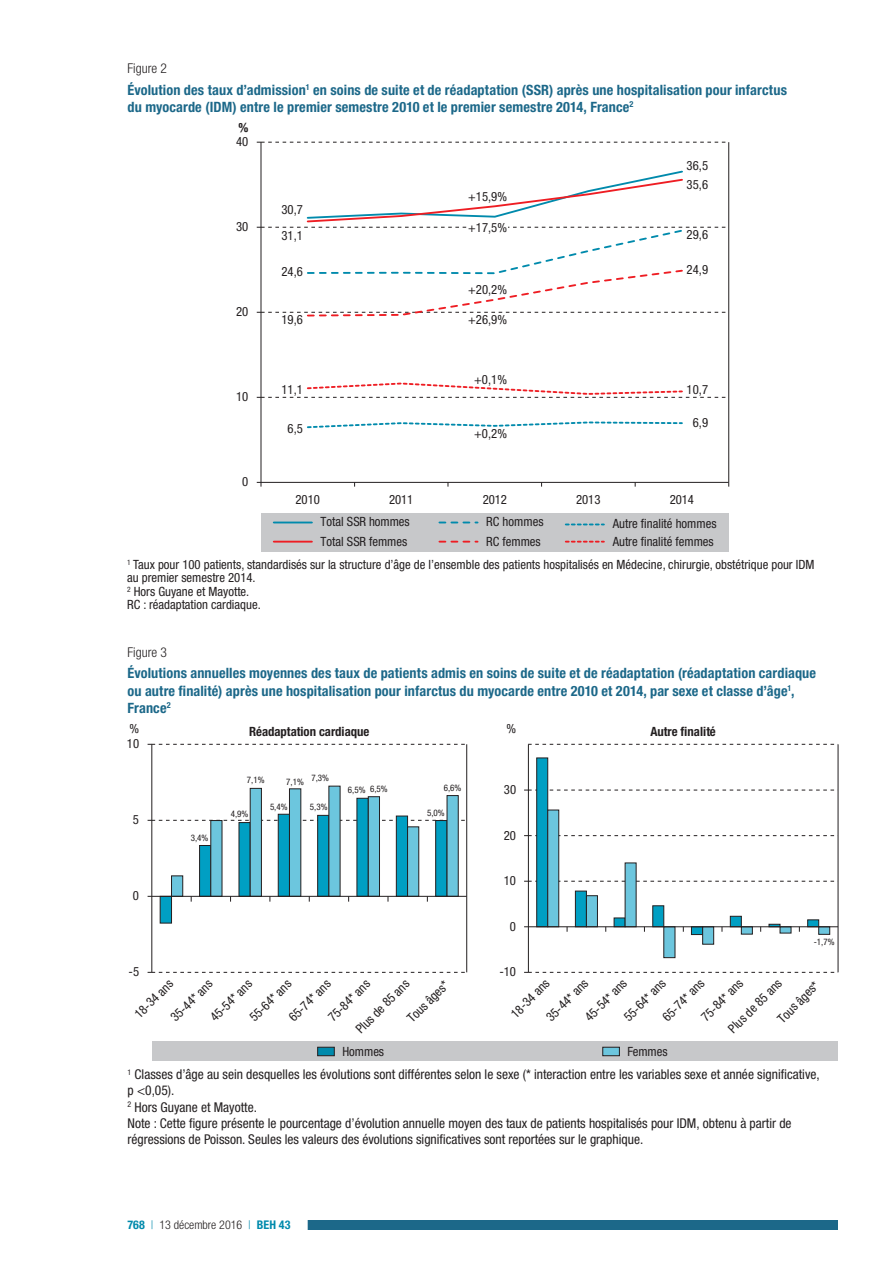
<style>
.page{position:relative;width:893px;height:1263px;background:#fff}
.page>*{position:absolute;margin:0;border:0;box-sizing:border-box;transform-origin:0 0}
.t1{font:700 condensed 14.25px/17.1px "Helvetica Neue LT Std";letter-spacing:.01em;color:#1c6889}
.t2{font:condensed 13.5px/16.2px "Helvetica Neue LT Std";color:#231f20}
.t3{font:300 condensed 13.5px "Helvetica Neue LT Std";color:#231f20}
.t4{font:condensed 12.75px/13.5px "Helvetica Neue LT Std";color:#231f20}
.t5{font:700 condensed 12.75px "Helvetica Neue LT Std";color:#231f20}
.t6{font:300 condensed 12px "Helvetica Neue LT Std";color:#231f20}
.t7{font:condensed 9px "Helvetica Neue LT Std";color:#231f20}
.s1{font-weight:700;color:#008aac}
.s2{color:#008aac}
</style>
<div class="page">
<div style="left:242px;top:1221px;width:596px;height:9px;background:#1c6889"></div>
<div style="left:110px;top:1219px;width:198px;height:12px;background:#fff"></div>
<hr style="left:261px;top:142px;width:1px;height:340px;background:#231f20">
<hr style="left:728px;top:142px;width:1px;height:340px;background:#231f20">
<svg style="left:257px;top:142px;width:472px;height:1px"></svg>
<svg style="left:257px;top:482px;width:5px;height:5px"></svg>
<hr style="left:261px;top:482px;width:468px;height:1px;background:#231f20">
<svg style="left:257px;top:169px;width:472px;height:148px"></svg>
<svg style="left:307px;top:421px;width:376px;height:8px"></svg>
<svg style="left:257px;top:382px;width:472px;height:16px"></svg>
<div style="left:261px;top:513px;width:468px;height:38px;background:#c7c8ca"></div>
<hr style="left:274px;top:522px;width:38px;height:1px;background:#008aac">
<hr style="left:274px;top:541px;width:38px;height:2px;background:#ee1d23">
<svg style="left:439px;top:522px;width:39px;height:1px"></svg>
<svg style="left:439px;top:541px;width:39px;height:2px"></svg>
<svg style="left:566px;top:523px;width:38px;height:2px"></svg>
<svg style="left:566px;top:541px;width:38px;height:2px"></svg>
<div style="left:468px;top:219px;width:40px;height:16px;background:#fff"></div>
<div style="left:152px;top:1042px;width:686px;height:19px;background:#c7c8ca"></div>
<div style="left:160px;top:896px;width:12px;height:27px;background:#009fc3;border:1px solid #231f20"></div>
<div style="left:199px;top:845px;width:12px;height:51px;background:#009fc3;border:1px solid #231f20"></div>
<div style="left:239px;top:822px;width:11px;height:74px;background:#009fc3"></div>
<div style="left:278px;top:814px;width:12px;height:82px;background:#009fc3;border:1px solid #231f20"></div>
<div style="left:317px;top:815px;width:12px;height:81px;background:#009fc3;border:1px solid #231f20"></div>
<div style="left:357px;top:798px;width:12px;height:98px;background:#009fc3"></div>
<div style="left:396px;top:816px;width:12px;height:80px;background:#009fc3;border:1px solid #231f20"></div>
<div style="left:171px;top:875px;width:12px;height:21px;background:#6cc6de;border:1px solid #231f20"></div>
<div style="left:211px;top:820px;width:11px;height:76px;background:#6cc6de"></div>
<div style="left:250px;top:788px;width:12px;height:108px;background:#6cc6de;border:1px solid #231f20"></div>
<div style="left:289px;top:788px;width:12px;height:108px;background:#6cc6de;border:1px solid #231f20"></div>
<div style="left:329px;top:786px;width:11px;height:110px;background:#6cc6de"></div>
<div style="left:368px;top:796px;width:12px;height:100px;background:#6cc6de;border:1px solid #231f20"></div>
<div style="left:407px;top:826px;width:12px;height:70px;background:#6cc6de;border:1px solid #231f20"></div>
<div style="left:435px;top:820px;width:12px;height:76px;background:#009fc3;border:1px solid #231f20"></div>
<div style="left:447px;top:795px;width:11px;height:101px;background:#6cc6de"></div>
<hr style="left:151px;top:744px;width:1px;height:228px;background:#231f20">
<hr style="left:466px;top:744px;width:1px;height:228px;background:#231f20">
<svg style="left:148px;top:744px;width:317px;height:1px"></svg>
<svg style="left:148px;top:820px;width:317px;height:1px"></svg>
<svg style="left:148px;top:972px;width:317px;height:1px"></svg>
<hr style="left:838px;top:744px;width:1px;height:228px;background:#231f20">
<svg style="left:529px;top:744px;width:309px;height:1px"></svg>
<svg style="left:536px;top:757px;width:283px;height:52px"></svg>
<svg style="left:524px;top:972px;width:314px;height:1px"></svg>
<svg style="left:524px;top:790px;width:314px;height:1px"></svg>
<hr style="left:528px;top:744px;width:1px;height:228px;background:#231f20">
<svg style="left:524px;top:809px;width:314px;height:149px"></svg>
<hr style="left:528px;top:926px;width:310px;height:1px;background:#231f20">
<hr style="left:152px;top:896px;width:315px;height:1px;background:#231f20">
<div style="left:317px;top:1047px;width:18px;height:9px;background:#008aac;border:1px solid #231f20"></div>
<div style="left:602px;top:1047px;width:18px;height:9px;background:#6cc6de;border:1px solid #231f20"></div>
<p class="t3" style="left:128px;top:61px;width:41px">Figure 2</p>
<p class="t1" style="left:128px;top:81px;width:661px">Évolution des taux d’admission<sup>1</sup> en soins de suite et de réadaptation (SSR) après une hospitalisation pour infarctus du myocarde (IDM) entre le premier semestre 2010 et le premier semestre 2014, France<sup>2</sup></p>
<p class="t5" style="left:238px;top:120px;width:11px">%</p>
<p class="t4" style="left:236px;top:135px;width:14px">40</p>
<p class="t4" style="left:236px;top:220px;width:14px">30</p>
<p class="t4" style="left:236px;top:305px;width:14px">20</p>
<p class="t4" style="left:236px;top:390px;width:14px">10</p>
<p class="t4" style="left:242px;top:475px;width:8px">0</p>
<p class="t4" style="left:281px;top:202px;width:23px">30,7</p>
<p class="t4" style="left:281px;top:229px;width:23px">31,1</p>
<p class="t4" style="left:281px;top:265px;width:23px">24,6</p>
<p class="t4" style="left:281px;top:313px;width:23px">19,6</p>
<p class="t4" style="left:468px;top:189px;width:41px">+15,9%</p>
<p class="t4" style="left:468px;top:220px;width:41px">+17,5%</p>
<p class="t4" style="left:468px;top:283px;width:41px">+20,2%</p>
<p class="t4" style="left:468px;top:313px;width:41px">+26,9%</p>
<p class="t4" style="left:687px;top:159px;width:23px">36,5</p>
<p class="t4" style="left:687px;top:177px;width:23px">35,6</p>
<p class="t4" style="left:687px;top:228px;width:23px">29,6</p>
<p class="t4" style="left:687px;top:263px;width:23px">24,9</p>
<p class="t4" style="left:474px;top:373px;width:34px">+0,1%</p>
<p class="t4" style="left:281px;top:383px;width:23px">11,1</p>
<p class="t4" style="left:687px;top:383px;width:23px">10,7</p>
<p class="t4" style="left:288px;top:421px;width:17px">6,5</p>
<p class="t4" style="left:693px;top:416px;width:17px">6,9</p>
<p class="t4" style="left:474px;top:427px;width:34px">+0,2%</p>
<p class="t4" style="left:296px;top:493px;width:26px">2010</p>
<p class="t4" style="left:389px;top:493px;width:26px">2011</p>
<p class="t4" style="left:483px;top:493px;width:26px">2012</p>
<p class="t4" style="left:576px;top:493px;width:26px">2013</p>
<p class="t4" style="left:670px;top:493px;width:26px">2014</p>
<p class="t4" style="left:321px;top:512px;width:91px;line-height:19.2px">Total SSR hommes<br>Total SSR femmes</p>
<p class="t4" style="left:486px;top:512px;width:59px;line-height:19.2px">RC hommes<br>RC femmes</p>
<p class="t4" style="left:613px;top:515px;width:105px;line-height:17.1px">Autre finalité hommes<br>Autre finalité femmes</p>
<p class="t4" style="left:127px;top:557px;width:689px"><sup>1</sup> Taux pour 100 patients, standardisés sur la structure d’âge de l’ensemble des patients hospitalisés en Médecine, chirurgie, obstétrique pour IDM au premier semestre 2014.<br><sup>2</sup> Hors Guyane et Mayotte.<br>RC : réadaptation cardiaque.</p>
<p class="t3" style="left:128px;top:644px;width:41px">Figure 3</p>
<p class="t1" style="left:128px;top:665px;width:690px">Évolutions annuelles moyennes des taux de patients admis en soins de suite et de réadaptation (réadaptation cardiaque ou autre finalité) après une hospitalisation pour infarctus du myocarde entre 2010 et 2014, par sexe et classe d’âge<sup>1</sup>,<br>France<sup>2</sup></p>
<p class="t4" style="left:129px;top:722px;width:11px">%</p>
<p class="t4" style="left:506px;top:722px;width:11px">%</p>
<p class="t5" style="left:249px;top:723px;width:122px">Réadaptation cardiaque</p>
<p class="t5" style="left:650px;top:723px;width:67px">Autre finalité</p>
<p class="t4" style="left:127px;top:737px;width:14px">10</p>
<p class="t4" style="left:133px;top:813px;width:8px">5</p>
<p class="t4" style="left:133px;top:889px;width:8px">0</p>
<p class="t4" style="left:128px;top:965px;width:12px">-5</p>
<p class="t7" style="left:191px;top:832px;width:19px">3,4%</p>
<p class="t7" style="left:247px;top:775px;width:19px">7,1%</p>
<p class="t7" style="left:286px;top:775px;width:44px">7,1% 7,3%</p>
<p class="t7" style="left:231px;top:809px;width:19px">4,9%</p>
<p class="t7" style="left:270px;top:801px;width:19px">5,4%</p>
<p class="t7" style="left:310px;top:802px;width:19px">5,3%</p>
<p class="t7" style="left:370px;top:783px;width:19px">6,5%</p>
<p class="t7" style="left:444px;top:782px;width:19px">6,6%</p>
<p class="t7" style="left:348px;top:784px;width:19px">6,5%</p>
<p class="t7" style="left:427px;top:808px;width:19px">5,0%</p>
<p class="t4" style="left:504px;top:783px;width:14px">30</p>
<p class="t4" style="left:504px;top:828px;width:14px">20</p>
<p class="t4" style="left:504px;top:874px;width:14px">10</p>
<p class="t4" style="left:510px;top:919px;width:8px">0</p>
<p class="t4" style="left:499px;top:965px;width:18px">-10</p>
<p class="t7" style="left:814px;top:937px;width:22px">-1,7%</p>
<p class="t4" style="left:660px;top:1014px;width:55px;rotate:-45deg">65-74* ans</p>
<p class="t4" style="left:726px;top:1026px;width:71px;rotate:-45deg">Plus de 85 ans</p>
<p class="t4" style="left:353px;top:1026px;width:71px;rotate:-45deg">Plus de 85 ans</p>
<p class="t4" style="left:508px;top:1011px;width:50px;rotate:-45deg">18-34 ans</p>
<p class="t4" style="left:544px;top:1014px;width:55px;rotate:-45deg">35-44* ans</p>
<p class="t4" style="left:582px;top:1014px;width:55px;rotate:-45deg">45-54* ans</p>
<p class="t4" style="left:621px;top:1014px;width:55px;rotate:-45deg">55-64* ans</p>
<p class="t4" style="left:698px;top:1014px;width:55px;rotate:-45deg">75-84* ans</p>
<p class="t4" style="left:405px;top:1015px;width:54px;rotate:-45deg">Tous âges*</p>
<p class="t4" style="left:775px;top:1016px;width:54px;rotate:-45deg">Tous âges*</p>
<p class="t4" style="left:132px;top:1011px;width:50px;rotate:-45deg">18-34 ans</p>
<p class="t4" style="left:168px;top:1014px;width:55px;rotate:-45deg">35-44* ans</p>
<p class="t4" style="left:207px;top:1014px;width:55px;rotate:-45deg">45-54* ans</p>
<p class="t4" style="left:247px;top:1014px;width:55px;rotate:-45deg">55-64* ans</p>
<p class="t4" style="left:286px;top:1014px;width:55px;rotate:-45deg">65-74* ans</p>
<p class="t4" style="left:325px;top:1014px;width:55px;rotate:-45deg">75-84* ans</p>
<p class="t4" style="left:342px;top:1044px;width:43px">Hommes</p>
<p class="t4" style="left:627px;top:1044px;width:42px">Femmes</p>
<p class="t2" style="left:128px;top:1066px;width:694px"><sup>1</sup> Classes d’âge au sein desquelles les évolutions sont différentes selon le sexe (* interaction entre les variables sexe et année significative, p &lt;0,05).<br><sup>2</sup> Hors Guyane et Mayotte.<br>Note : Cette figure présente le pourcentage d’évolution annuelle moyen des taux de patients hospitalisés pour IDM, obtenu à partir de régressions de Poisson. Seules les valeurs des évolutions significatives sont reportées sur le graphique.</p>
<p class="t6" style="left:128px;top:1218px;width:164px"><span class="s1">768</span> <span class="s2">|</span> 13 décembre 2016 <span class="s2">|</span> <span class="s1">BEH 43</span></p>
</div>
